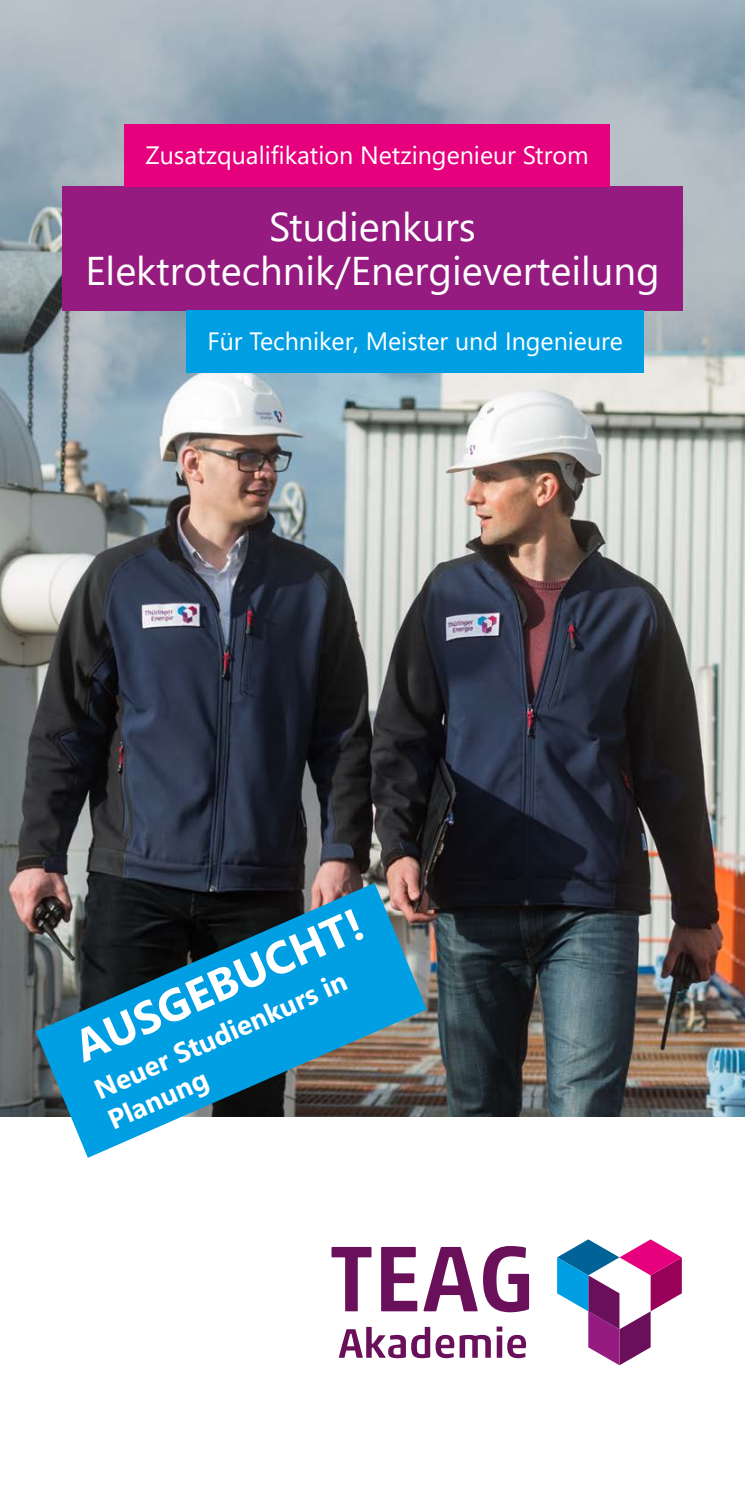
<style>
.page{position:relative;width:745px;height:1489px;background:#fff}
.page>*{position:absolute;margin:0;border:0;box-sizing:border-box;transform-origin:0 0}
.t1{font:700 45px "Segoe UI";color:#fff}
.t2{font:40px/44px "Segoe UI";color:#fff;text-align:center}
.t3{font:700 27.5px "Segoe UI";color:#fff}
.t4{font:25px "Segoe UI";color:#fff}
</style>
<div class="page">
<img style="left:0;top:0;width:744px;height:1116px">
<svg style="left:339px;top:1326px;width:186px;height:31px"></svg>
<svg style="left:557px;top:1239px;width:124px;height:126px"></svg>
<svg style="left:331px;top:1246px;width:40px;height:65px"></svg>
<svg style="left:381px;top:1246px;width:36px;height:65px"></svg>
<svg style="left:423px;top:1246px;width:105px;height:66px"></svg>
<div style="left:62px;top:186px;width:620px;height:124px;background:#951b81"></div>
<div style="left:124px;top:124px;width:485px;height:62px;background:#e6007d"></div>
<div style="left:186px;top:310px;width:457px;height:62px;background:#009fe3"></div>
<img style="left:10px;top:880px;width:442px;height:278px">
<p class="t4" style="left:145px;top:132px;width:444px">Zusatzqualifikation Netzingenieur Strom</p>
<h2 class="t2" style="left:85px;top:201px;width:575px">Studienkurs<br>Elektrotechnik/Energieverteilung</h2>
<p class="t4" style="left:207px;top:318px;width:416px">Für Techniker, Meister und Ingenieure</p>
<h1 class="t1" style="left:60px;top:1009px;width:312px;rotate:-24deg">AUSGEBUCHT!</h1>
<p class="t3" style="left:99px;top:1096px;width:108px;rotate:-24deg">Planung</p>
<p class="t3" style="left:85px;top:1066px;width:274px;rotate:-24deg">Neuer Studienkurs in</p>
</div>
